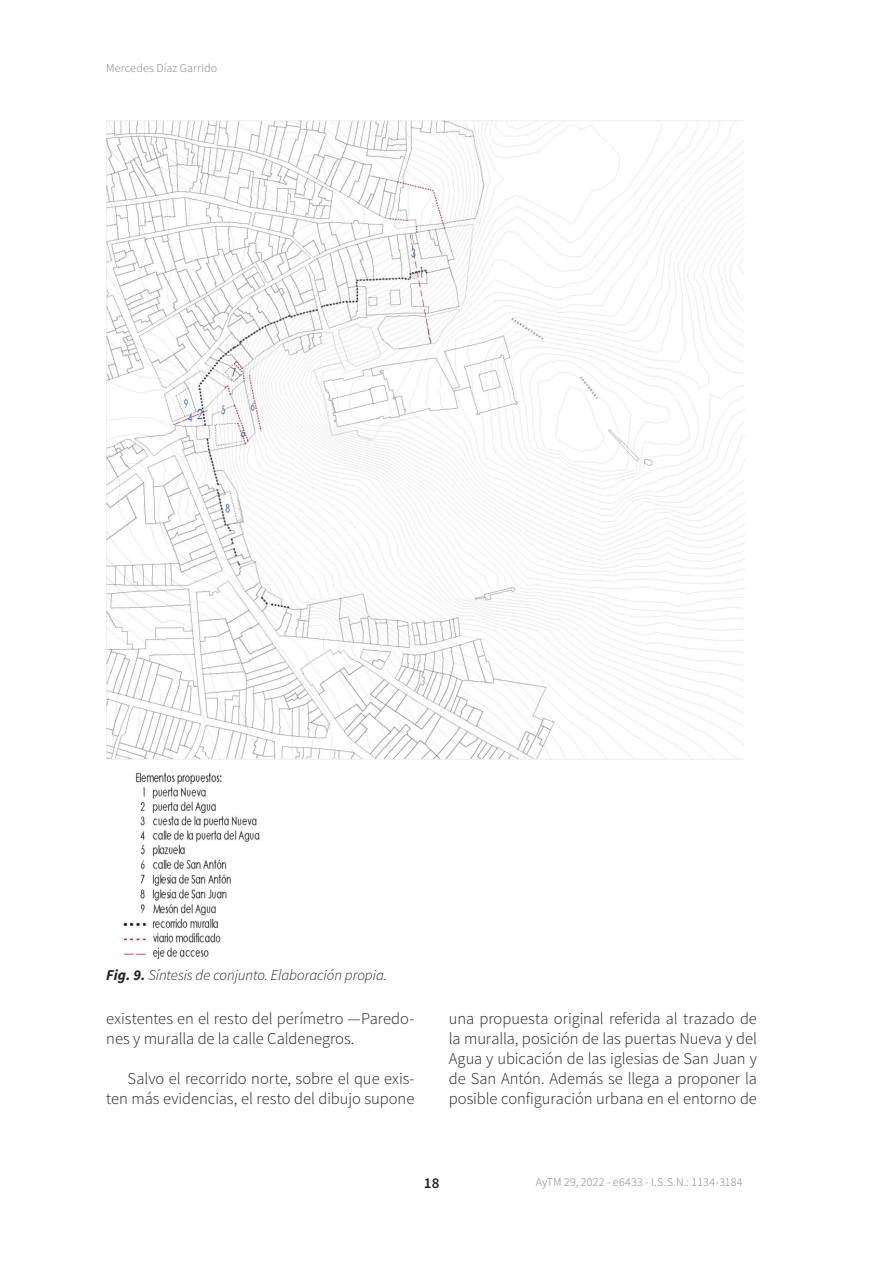
<style>
.page{position:relative;width:893px;height:1263px;background:#fff}
.page>*{position:absolute;margin:0;border:0;box-sizing:border-box;transform-origin:0 0}
.TX{font:300 16.5px/19.8px "Source Sans Pro";letter-spacing:-.005em;color:#231f20}
.FC{font:italic 300 15px "Source Sans Pro";letter-spacing:-.005em;color:#231f20}
.t1{font:600 15px "Source Sans Pro";color:#231f20}
.t2{font:300 12px "Source Sans Pro";letter-spacing:.01em;color:#808285}
.s1{font-weight:700}
</style>
<div class="page">
<img style="left:106px;top:121px;width:638px;height:838px">
<p class="t2" style="left:106px;top:61px;width:112px">Mercedes Díaz Garrido</p>
<p class="FC" style="left:106px;top:965px;width:282px"><span class="s1">Fig. 9.</span> Síntesis de conjunto. Elaboración propia.</p>
<p class="TX" style="left:106px;top:1009px;width:310px">existentes en el resto del perímetro —Paredo&shy;nes y muralla de la calle Caldenegros.</p>
<p class="TX" style="left:106px;top:1068px;width:310px;text-align:right">Salvo el recorrido norte, sobre el que exis&shy;ten más evidencias, el resto del dibujo supone</p>
<p class="TX" style="left:449px;top:1009px;width:310px;text-align:justify">una propuesta original referida al trazado de la muralla, posición de las puertas Nueva y del Agua y ubicación de las iglesias de San Juan y de San Antón. Además se llega a proponer la posible configuración urbana en el entorno de</p>
<p class="t1" style="left:424px;top:1173px;width:17px">18</p>
<p class="t2" style="left:536px;top:1174px;width:208px">AyTM 29, 2022 - e6433 - I.S.S.N.: 1134-3184</p>
</div>
